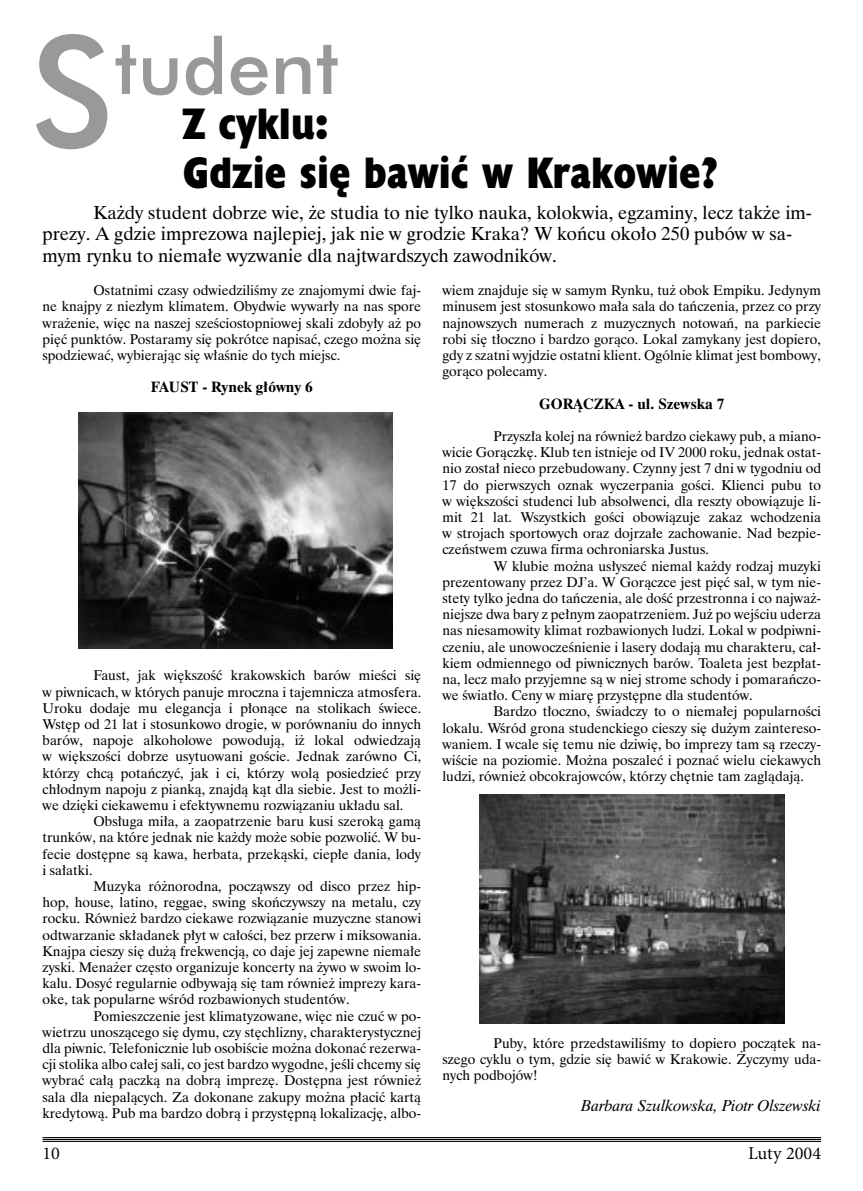
<style>
.page{position:relative;width:863px;height:1191px;background:#fff}
.page>*{position:absolute;margin:0;border:0;box-sizing:border-box;transform-origin:0 0}
.t1{font:75px "Futura Md PL";color:#999}
.t2{font:40.5px/48.6px "Humanst 521 X Bd Cn PL";color:#000}
.t3{font:18px/21.6px "Dutch 801 Rm PL";color:#000}
.t4{font:18px "Minion Pro";color:#000}
.t5{font:italic 15px "Dutch 801 Rm PL";color:#000}
.t6{font:13.5px/16.2px "Dutch 801 Rm PL";color:#000;text-align:justify}
.t7{font:700 13.5px "Dutch 801 Rm PL";color:#000}
.s1{font-size:150px}
</style>
<div class="page">
<hr style="left:43px;top:1137px;width:778px;height:1px;background:#000">
<hr style="left:43px;top:1139px;width:778px;height:1px;background:#000">
<hr style="left:43px;top:1141px;width:778px;height:1px;background:#000">
<img style="left:479px;top:795px;width:305px;height:228px">
<img style="left:78px;top:412px;width:315px;height:236px">
<h1 class="t1" style="left:30px;top:38px;width:311px"><span class="s1">S</span>tudent</h1>
<h2 class="t2" style="left:183px;top:105px;width:536px">Z cyklu:<br>Gdzie się bawić w Krakowie?</h2>
<p class="t3" style="left:43px;top:203px;width:771px;text-indent:51px">Każdy student dobrze wie, że studia to nie tylko nauka, kolokwia, egzaminy, lecz także im&shy;prezy. A gdzie imprezowa najlepiej, jak nie w grodzie Kraka? W końcu około 250 pubów w sa&shy;mym rynku to niemałe wyzwanie dla najtwardszych zawodników.</p>
<p class="t6" style="left:43px;top:284px;width:380px;text-indent:51px">Ostatnimi czasy odwiedziliśmy ze znajomymi dwie faj&shy;ne knajpy z niezłym klimatem. Obydwie wywarły na nas spore wrażenie, więc na naszej sześciostopniowej skali zdobyły aż po pięć punktów. Postaramy się pokrótce napisać, czego można się spodziewać, wybierając się właśnie do tych miejsc.</p>
<p class="t7" style="left:151px;top:381px;width:163px">FAUST - Rynek główny 6</p>
<p class="t6" style="left:43px;top:669px;width:380px;text-indent:51px">Faust, jak większość krakowskich barów mieści się w piwnicach, w których panuje mroczna i tajemnicza atmosfera.<br>Uroku dodaje mu elegancja i płonące na stolikach świece.<br>Wstęp od 21 lat i stosunkowo drogie, w porównaniu do innych barów, napoje alkoholowe powodują, iż lokal odwiedzają w większości dobrze usytuowani goście. Jednak zarówno Ci, którzy chcą potańczyć, jak i ci, którzy wolą posiedzieć przy chłodnym napoju z pianką, znajdą kąt dla siebie. Jest to możli&shy;we dzięki ciekawemu i efektywnemu rozwiązaniu układu sal.</p>
<p class="t6" style="left:43px;top:815px;width:380px;text-indent:51px">Obsługa miła, a zaopatrzenie baru kusi szeroką gamą trunków, na które jednak nie każdy może sobie pozwolić. W bu&shy;fecie dostępne są kawa, herbata, przekąski, ciepłe dania, lody i sałatki.</p>
<p class="t6" style="left:43px;top:879px;width:380px;text-indent:51px">Muzyka różnorodna, począwszy od disco przez hip&shy;hop, house, latino, reggae, swing skończywszy na metalu, czy rocku. Również bardzo ciekawe rozwiązanie muzyczne stanowi odtwarzanie składanek płyt w całości, bez przerw i miksowania.<br>Knajpa cieszy się dużą frekwencją, co daje jej zapewne niemałe zyski. Menażer często organizuje koncerty na żywo w swoim lo&shy;kalu. Dosyć regularnie odbywają się tam również imprezy kara&shy;oke, tak popularne wśród rozbawionych studentów.</p>
<p class="t6" style="left:43px;top:1009px;width:380px;text-indent:51px">Pomieszczenie jest klimatyzowane, więc nie czuć w po&shy;wietrzu unoszącego się dymu, czy stęchlizny, charakterystycznej dla piwnic. Telefonicznie lub osobiście można dokonać rezerwa&shy;cji stolika albo całej sali, co jest bardzo wygodne, jeśli chcemy się wybrać całą paczką na dobrą imprezę. Dostępna jest również sala dla niepalących. Za dokonane zakupy można płacić kartą kredytową. Pub ma bardzo dobrą i przystępną lokalizację, albo-</p>
<p class="t6" style="left:442px;top:284px;width:380px">wiem znajduje się w samym Rynku, tuż obok Empiku. Jedynym minusem jest stosunkowo mała sala do tańczenia, przez co przy najnowszych numerach z muzycznych notowań, na parkiecie robi się tłoczno i bardzo gorąco. Lokal zamykany jest dopiero, gdy z szatni wyjdzie ostatni klient. Ogólnie klimat jest bombowy, gorąco polecamy.</p>
<p class="t7" style="left:539px;top:397px;width:186px">GORĄCZKA - ul. Szewska 7</p>
<p class="t6" style="left:442px;top:430px;width:380px;text-indent:51px">Przyszła kolej na również bardzo ciekawy pub, a miano&shy;wicie Gorączkę. Klub ten istnieje od IV 2000 roku, jednak ostat&shy;nio został nieco przebudowany. Czynny jest 7 dni w tygodniu od 17 do pierwszych oznak wyczerpania gości. Klienci pubu to w większości studenci lub absolwenci, dla reszty obowiązuje li&shy;mit 21 lat. Wszystkich gości obowiązuje zakaz wchodzenia w strojach sportowych oraz dojrzałe zachowanie. Nad bezpie&shy;czeństwem czuwa firma ochroniarska Justus.</p>
<p class="t6" style="left:442px;top:559px;width:380px;text-indent:51px">W klubie można usłyszeć niemal każdy rodzaj muzyki prezentowany przez DJ’a. W Gorączce jest pięć sal, w tym nie&shy;stety tylko jedna do tańczenia, ale dość przestronna i co najważ&shy;niejsze dwa bary z pełnym zaopatrzeniem. Już po wejściu uderza nas niesamowity klimat rozbawionych ludzi. Lokal w podpiwni&shy;czeniu, ale unowocześnienie i lasery dodają mu charakteru, cał&shy;kiem odmiennego od piwnicznych barów. Toaleta jest bezpłat&shy;na, lecz mało przyjemne są w niej strome schody i pomarańczo&shy;we światło. Ceny w miarę przystępne dla studentów.</p>
<p class="t6" style="left:442px;top:705px;width:380px;text-indent:51px">Bardzo tłoczno, świadczy to o niemałej popularności lokalu. Wśród grona studenckiego cieszy się dużym zaintereso&shy;waniem. I wcale się temu nie dziwię, bo imprezy tam są rzeczy&shy;wiście na poziomie. Można poszaleć i poznać wielu ciekawych ludzi, również obcokrajowców, którzy chętnie tam zaglądają.</p>
<p class="t6" style="left:442px;top:1036px;width:380px;text-indent:51px">Puby, które przedstawiliśmy to dopiero początek na&shy;szego cyklu o tym, gdzie się bawić w Krakowie. Życzymy uda&shy;nych podbojów!</p>
<p class="t5" style="left:581px;top:1099px;width:241px">Barbara Szulkowska, Piotr Olszewski</p>
<h3 class="t4" style="left:43px;top:1146px;width:19px">10</h3>
<h3 class="t4" style="left:748px;top:1146px;width:74px">Luty 2004</h3>
</div>
